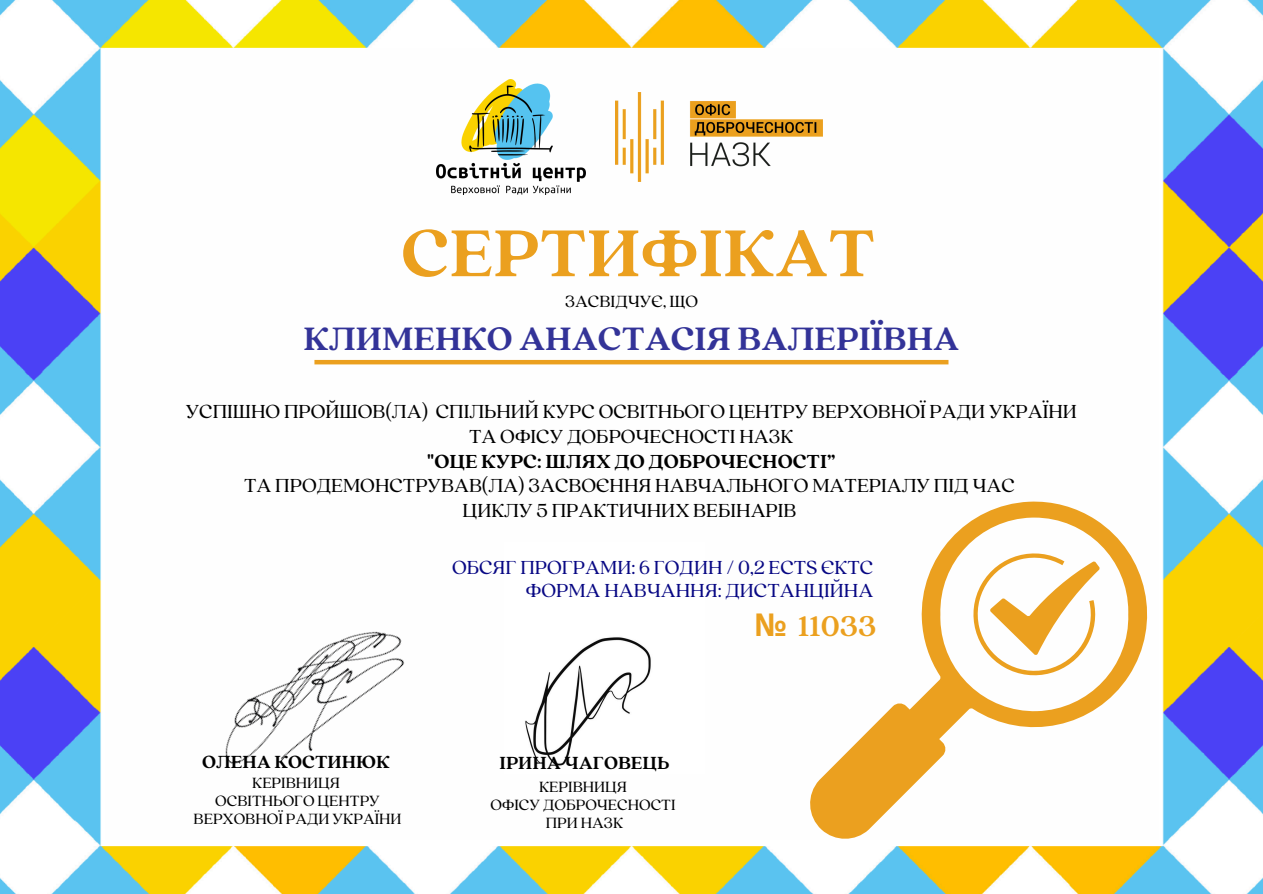
<style>
.page{position:relative;width:1263px;height:894px;background:#fff}
.page>*{position:absolute;margin:0;border:0;box-sizing:border-box;transform-origin:0 0}
.t1{font:700 73.5px "Quincy CF";color:#eba01f}
.t2{font:700 36px "Quincy CF";color:#333398}
.t3{font:700 31.5px "Quincy CF";color:#eba01f}
.t4{font:21px/24.8px "Quincy CF";color:#000;text-align:center}
.t5{font:21px/22.5px "Quincy CF";color:#080884;text-align:right}
.t6{font:700 19.5px "Quincy CF";color:#000}
.t7{font:18px "Quincy CF";color:#000}
.t8{font:16.5px "Quincy CF";color:#000}
.s1{font-weight:700}
.s2{font-family:"Noto Sans"}
</style>
<div class="page">
<img style="left:0;top:0;width:1263px;height:893px">
<div style="left:105px;top:48px;width:1053px;height:791px;background:#fefefe"></div>
<img style="left:616px;top:92px;width:207px;height:89px">
<img style="left:437px;top:79px;width:148px;height:115px">
<svg style="left:810px;top:501px;width:337px;height:337px"></svg>
<svg style="left:965px;top:544px;width:135px;height:139px"></svg>
<hr style="left:314px;top:360px;width:634px;height:4px;background:#eba01f">
<img style="left:225px;top:631px;width:179px;height:133px">
<img style="left:525px;top:637px;width:126px;height:129px">
<p class="t1" style="left:401px;top:205px;width:476px">СЕРТИФІКАТ</p>
<p class="t7" style="left:565px;top:289px;width:134px">ЗАСВІДЧУЄ, ЩО</p>
<h4 class="t2" style="left:304px;top:315px;width:657px">КЛИМЕНКО АНАСТАСІЯ ВАЛЕРІЇВНА</h4>
<h1 class="t4" style="left:186px;top:397px;width:893px">УСПІШНО ПРОЙШОВ(ЛА) СПІЛЬНИЙ КУРС ОСВІТНЬОГО ЦЕНТРУ ВЕРХОВНОЇ РАДИ УКРАЇНИ ТА ОФІСУ ДОБРОЧЕСНОСТІ НАЗК<br><span class="s1">"ОЦЕ КУРС: ШЛЯХ ДО ДОБРОЧЕСНОСТІ”<br></span>ТА ПРОДЕМОНСТРУВАВ(ЛА) ЗАСВОЄННЯ НАВЧАЛЬНОГО МАТЕРІАЛУ ПІД ЧАС<br>ЦИКЛУ 5 ПРАКТИЧНИХ ВЕБІНАРІВ</h1>
<p class="t5" style="left:452px;top:555px;width:423px">ОБСЯГ ПРОГРАМИ: 6 ГОДИН / 0,2 ECTS ЄКТС<br>ФОРМА НАВЧАННЯ: ДИСТАНЦІЙНА</p>
<p class="t6" style="left:202px;top:749px;width:189px">ОЛЕНА КОСТИНЮК</p>
<p class="t8" style="left:252px;top:772px;width:89px">КЕРІВНИЦЯ</p>
<h2 class="t8" style="left:215px;top:790px;width:166px">ОСВІТНЬОГО ЦЕНТРУ</h2>
<h5 class="t8" style="left:194px;top:808px;width:210px">ВЕРХОВНОЇ РАДИ УКРАЇНИ</h5>
<p class="t6" style="left:499px;top:750px;width:172px">ІРИНА ЧАГОВЕЦЬ</p>
<h3 class="t8" style="left:539px;top:775px;width:89px">КЕРІВНИЦЯ</h3>
<h4 class="t8" style="left:491px;top:793px;width:186px">ОФІСУ ДОБРОЧЕСНОСТІ</h4>
<p class="t8" style="left:546px;top:811px;width:79px">ПРИ НАЗК</p>
<p class="t3" style="left:754px;top:605px;width:124px"><span class="s2">№</span> 11033</p>
</div>
